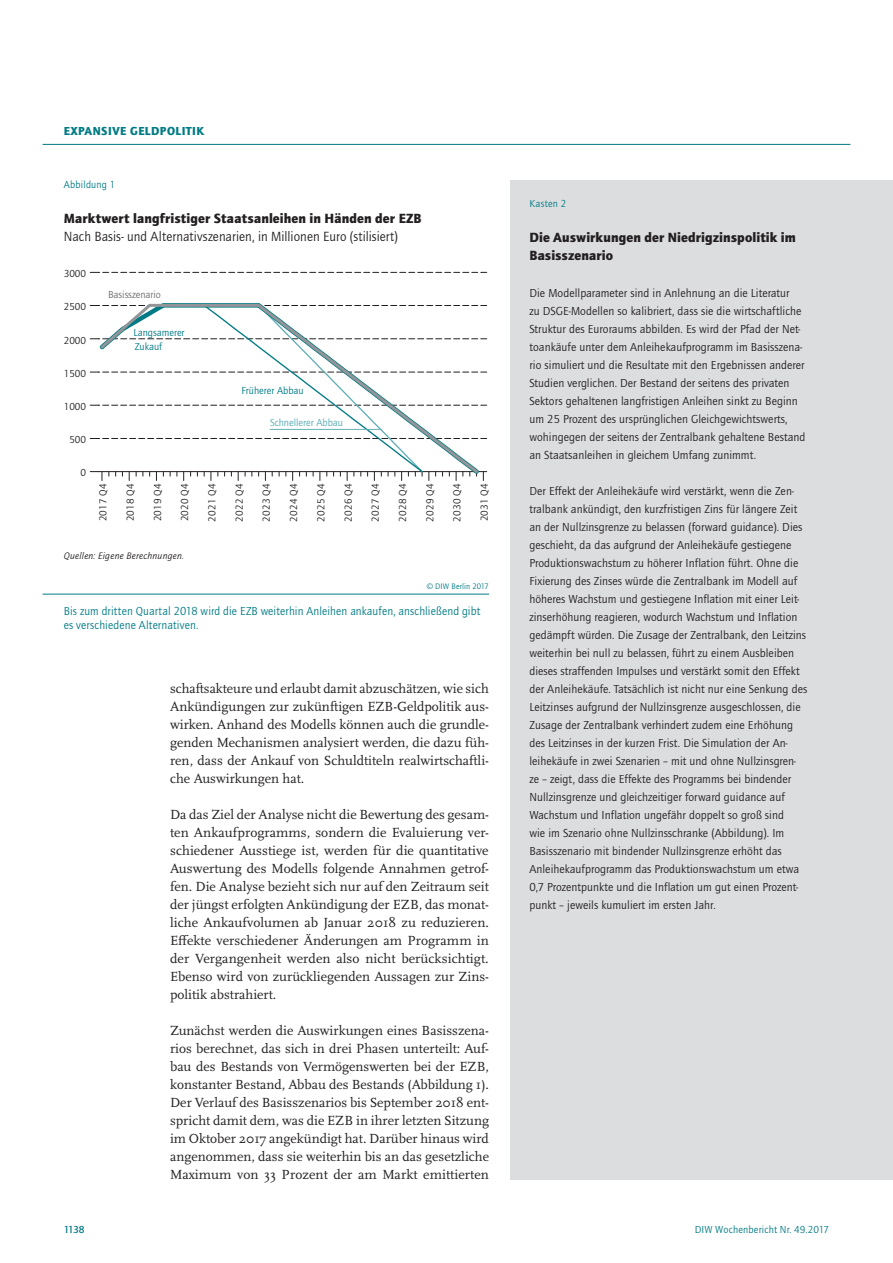
<style>
.page{position:relative;width:893px;height:1263px;background:#fff}
.page>*{position:absolute;margin:0;border:0;box-sizing:border-box;transform-origin:0 0}
.t1{font:13.8px/18px "Scala Pro";color:#231f20;text-align:justify}
.t2{font:900 13.8px/18px "Quay Sans ITC Std";letter-spacing:.005em;color:#231f20}
.t3{font:13.8px "Quay Sans ITC Std";letter-spacing:.005em;color:#231f20}
.t4{font:12px/18px "Quay Sans ITC Std";letter-spacing:.005em;color:#231f20}
.t5{font:12px/13.5px "Quay Sans ITC Std";letter-spacing:.01em;color:#007b85}
.t6{font:900 12px "Quay Sans ITC Std";color:#007b85}
.t7{font:10.5px "Quay Sans ITC Std";letter-spacing:.015em;color:#231f20}
.t8{font:10.5px/14.1px "Quay Sans ITC Std";letter-spacing:.005em;color:#007b85}
.t9{font:10.5px "Quay Sans ITC Std";color:#54aab3}
.t10{font:10.5px "Quay Sans ITC Std";color:#6c6d70}
.t11{font:10.5px "Quay Sans ITC Std";letter-spacing:.025em;color:#007b85}
.t12{font:500 10.5px "Quay Sans ITC Std";color:#007b85}
.t13{font:italic 9.75px "Quay Sans ITC Std";letter-spacing:.025em;color:#231f20}
.t14{font:8.25px "Quay Sans ITC Std";letter-spacing:.01em;color:#007b85}
</style>
<div class="page">
<hr style="left:43px;top:144px;width:807px;height:1px;background:#007b85">
<div style="left:816px;top:180px;width:77px;height:999px;background:#dcdddf"></div>
<hr style="left:43px;top:594px;width:446px;height:1px;background:#007b85">
<hr style="left:99px;top:471px;width:388px;height:1px;background:#231f20">
<svg style="left:90px;top:272px;width:397px;height:1px"></svg>
<svg style="left:90px;top:471px;width:13px;height:9px"></svg>
<svg style="left:98px;top:303px;width:383px;height:173px"></svg>
<hr style="left:270px;top:429px;width:111px;height:1px;background:#64afb8">
<div style="left:510px;top:180px;width:319px;height:999px;background:#dcdddf"></div>
<p class="t6" style="left:64px;top:123px;width:15px">Expansive</p>
<p class="t6" style="left:130px;top:123px;width:16px">Geldpolitik</p>
<p class="t11" style="left:64px;top:178px;width:53px">Abbildung 1</p>
<p class="t2" style="left:64px;top:209px;width:359px">Marktwert langfristiger Staatsanleihen in Händen der EZB</p>
<p class="t3" style="left:64px;top:228px;width:336px">Nach Basis- und Alternativszenarien, in Millionen Euro (stilisiert)</p>
<p class="t7" style="left:64px;top:268px;width:24px">3000</p>
<p class="t7" style="left:64px;top:301px;width:24px">2500</p>
<p class="t7" style="left:64px;top:334px;width:24px">2000</p>
<p class="t7" style="left:64px;top:367px;width:24px">1500</p>
<p class="t7" style="left:64px;top:400px;width:24px">1000</p>
<p class="t7" style="left:69px;top:434px;width:18px">500</p>
<p class="t7" style="left:80px;top:467px;width:7px">0</p>
<p class="t10" style="left:108px;top:288px;width:54px">Basisszenario</p>
<p class="t8" style="left:134px;top:325px;width:52px">Langsamerer<br>Zukauf</p>
<p class="t8" style="left:242px;top:384px;width:64px">Früherer Abbau</p>
<p class="t9" style="left:270px;top:416px;width:74px">Schnellerer Abbau</p>
<p class="t7" style="left:97px;top:521px;width:40px;rotate:-90deg">2017 Q4</p>
<p class="t7" style="left:124px;top:521px;width:40px;rotate:-90deg">2018 Q4</p>
<p class="t7" style="left:151px;top:521px;width:40px;rotate:-90deg">2019 Q4</p>
<p class="t7" style="left:179px;top:521px;width:40px;rotate:-90deg">2020 Q4</p>
<p class="t7" style="left:206px;top:521px;width:40px;rotate:-90deg">2021 Q4</p>
<p class="t7" style="left:233px;top:521px;width:40px;rotate:-90deg">2022 Q4</p>
<p class="t7" style="left:260px;top:521px;width:40px;rotate:-90deg">2023 Q4</p>
<p class="t7" style="left:288px;top:521px;width:40px;rotate:-90deg">2024 Q4</p>
<p class="t7" style="left:315px;top:521px;width:40px;rotate:-90deg">2025 Q4</p>
<p class="t7" style="left:342px;top:521px;width:40px;rotate:-90deg">2026 Q4</p>
<p class="t7" style="left:369px;top:522px;width:40px;rotate:-90deg">2027 Q4</p>
<p class="t7" style="left:397px;top:522px;width:40px;rotate:-90deg">2028 Q4</p>
<p class="t7" style="left:424px;top:522px;width:40px;rotate:-90deg">2029 Q4</p>
<p class="t7" style="left:451px;top:522px;width:40px;rotate:-90deg">2030 Q4</p>
<p class="t7" style="left:478px;top:521px;width:40px;rotate:-90deg">2031 Q4</p>
<p class="t13" style="left:64px;top:550px;width:122px">Quellen: Eigene Berechnungen.</p>
<p class="t14" style="left:427px;top:582px;width:64px">© DIW Berlin 2017</p>
<p class="t5" style="left:64px;top:604px;width:418px">Bis zum dritten Quartal 2018 wird die EZB weiterhin Anleihen ankaufen, anschließend gibt es verschiedene Alternativen.</p>
<p class="t1" style="left:170px;top:679px;width:320px">schaftsakteure und erlaubt damit abzuschätzen, wie sich Ankündigungen zur zukünftigen EZB-Geldpolitik aus&shy;wirken. Anhand des Modells können auch die grundle&shy;genden Mechanismen analysiert werden, die dazu füh&shy;ren, dass der Ankauf von Schuldtiteln realwirtschaftli&shy;che Auswirkungen hat.</p>
<p class="t1" style="left:170px;top:805px;width:320px">Da das Ziel der Analyse nicht die Bewertung des gesam&shy;ten Ankaufprogramms, sondern die Evaluierung ver&shy;schiedener Ausstiege ist, werden für die quantitative Auswertung des Modells folgende Annahmen getrof&shy;fen. Die Analyse bezieht sich nur auf den Zeitraum seit der jüngst erfolgten Ankündigung der EZB, das monat&shy;liche Ankaufvolumen ab Januar 2018 zu reduzieren.<br>Effekte verschiedener Änderungen am Programm in der Vergangenheit werden also nicht berücksichtigt.<br>Ebenso wird von zurückliegenden Aussagen zur Zins&shy;politik abstrahiert.</p>
<p class="t1" style="left:170px;top:1021px;width:320px">Zunächst werden die Auswirkungen eines Basisszena&shy;rios berechnet, das sich in drei Phasen unterteilt: Auf&shy;bau des Bestands von Vermögenswerten bei der EZB, konstanter Bestand, Abbau des Bestands (Abbildung 1).<br>Der Verlauf des Basisszenarios bis September 2018 ent&shy;spricht damit dem, was die EZB in ihrer letzten Sitzung im Oktober 2017 angekündigt hat. Darüber hinaus wird angenommen, dass sie weiterhin bis an das gesetzliche Maximum von 33 Prozent der am Markt emittierten</p>
<p class="t8" style="left:529px;top:196px;width:38px">Kasten 2</p>
<p class="t2" style="left:529px;top:228px;width:268px">Die Auswirkungen der Niedrigzinspolitik im<br>Basisszenario</p>
<p class="t4" style="left:529px;top:284px;width:278px">Die Modellparameter sind in Anlehnung an die Literatur<br>zu DSGE-Modellen so kalibriert, dass sie die wirtschaftliche Struktur des Euroraums abbilden. Es wird der Pfad der Net&shy;toankäufe unter dem Anleihekaufprogramm im Basisszena&shy;rio simuliert und die Resultate mit den Ergebnissen anderer Studien verglichen. Der Bestand der seitens des privaten Sektors gehaltenen langfristigen Anleihen sinkt zu Beginn um 25 Prozent des ursprünglichen Gleichgewichtswerts, wohingegen der seitens der Zentralbank gehaltene Bestand an Staatsanleihen in gleichem Umfang zunimmt.</p>
<p class="t4" style="left:529px;top:482px;width:279px">Der Effekt der Anleihekäufe wird verstärkt, wenn die Zen&shy;tralbank ankündigt, den kurzfristigen Zins für längere Zeit an der Nullzinsgrenze zu belassen (forward guidance). Dies geschieht, da das aufgrund der Anleihekäufe gestiegene Produktionswachstum zu höherer Inflation führt. Ohne die Fixierung des Zinses würde die Zentralbank im Modell auf höheres Wachstum und gestiegene Inflation mit einer Leit&shy;zinserhöhung reagieren, wodurch Wachstum und Inflation gedämpft würden. Die Zusage der Zentralbank, den Leitzins weiterhin bei null zu belassen, führt zu einem Ausbleiben dieses straffenden Impulses und verstärkt somit den Effekt der Anleihekäufe. Tatsächlich ist nicht nur eine Senkung des Leitzinses aufgrund der Nullzinsgrenze ausgeschlossen, die Zusage der Zentralbank verhindert zudem eine Erhöhung des Leitzinses in der kurzen Frist. Die Simulation der An&shy;leihekäufe in zwei Szenarien – mit und ohne Nullzinsgren&shy;ze – zeigt, dass die Effekte des Programms bei bindender Nullzinsgrenze und gleichzeitiger forward guidance auf Wachstum und Inflation ungefähr doppelt so groß sind<br>wie im Szenario ohne Nullzinsschranke (Abbildung). Im Basisszenario mit bindender Nullzinsgrenze erhöht das Anleihekaufprogramm das Produktionswachstum um etwa 0,7 Prozentpunkte und die Inflation um gut einen Prozent&shy;punkt – jeweils kumuliert im ersten Jahr.</p>
<p class="t12" style="left:64px;top:1223px;width:22px">1138</p>
<p class="t8" style="left:695px;top:1222px;width:136px">DIW Wochenbericht Nr. 49.2017</p>
</div>
